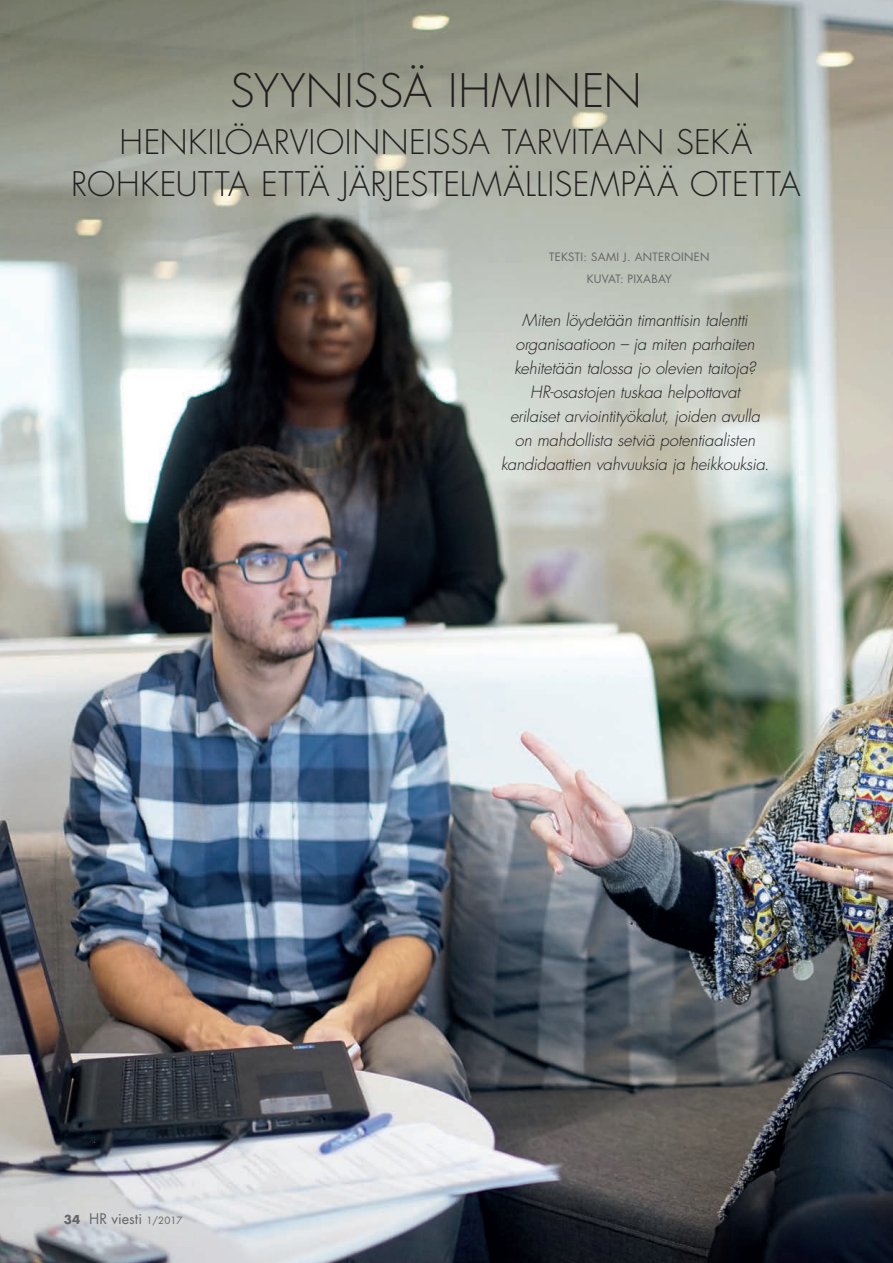
<style>
.page{position:relative;width:893px;height:1263px;background:#fff}
.page>*{position:absolute;margin:0;border:0;box-sizing:border-box;transform-origin:0 0}
.t1{font:300 45px "Futura Std";letter-spacing:.015em;color:#231f20}
.t2{font:300 33px/42px "Futura Std";letter-spacing:.015em;color:#231f20;text-align:center}
.t3{font:italic 300 16.5px/24px "Futura Std";letter-spacing:-.01em;color:#231f20;text-align:center}
.t4{font:14.25px "Futura Std";color:#656568}
.t5{font:11.25px/22.5px "Futura Std";letter-spacing:.03em;color:#656568;text-align:center}
.s1{font-weight:700;font-size:12px}
.s2{font-size:9.75px}
</style>
<div class="page">
<img style="left:0;top:0;width:893px;height:1263px">
<h1 class="t1" style="left:230px;top:64px;width:413px">SYYNISSÄ IHMINEN</h1>
<h2 class="t2" style="left:71px;top:122px;width:731px">HENKILÖARVIOINNEISSA TARVITAAN SEKÄ<br>ROHKEUTTA ETTÄ JÄRJESTELMÄLLISEMPÄÄ OTETTA</h2>
<p class="t4" style="left:64px;top:1209px;width:120px"><span class="s1">34</span> HR viesti <span class="s2">1/2017</span></p>
<p class="t5" style="left:549px;top:246px;width:162px">TEKSTI: SAMI J. ANTEROINEN<br>KUVAT: PIXABAY</p>
<p class="t3" style="left:501px;top:309px;width:270px">Miten löydetään timanttisin talentti organisaatioon – ja miten parhaiten kehitetään talossa jo olevien taitoja?<br>HR-osastojen tuskaa helpottavat<br>erilaiset arviointityökalut, joiden avulla on mahdollista setviä potentiaalisten kandidaattien vahvuuksia ja heikkouksia.</p>
</div>
